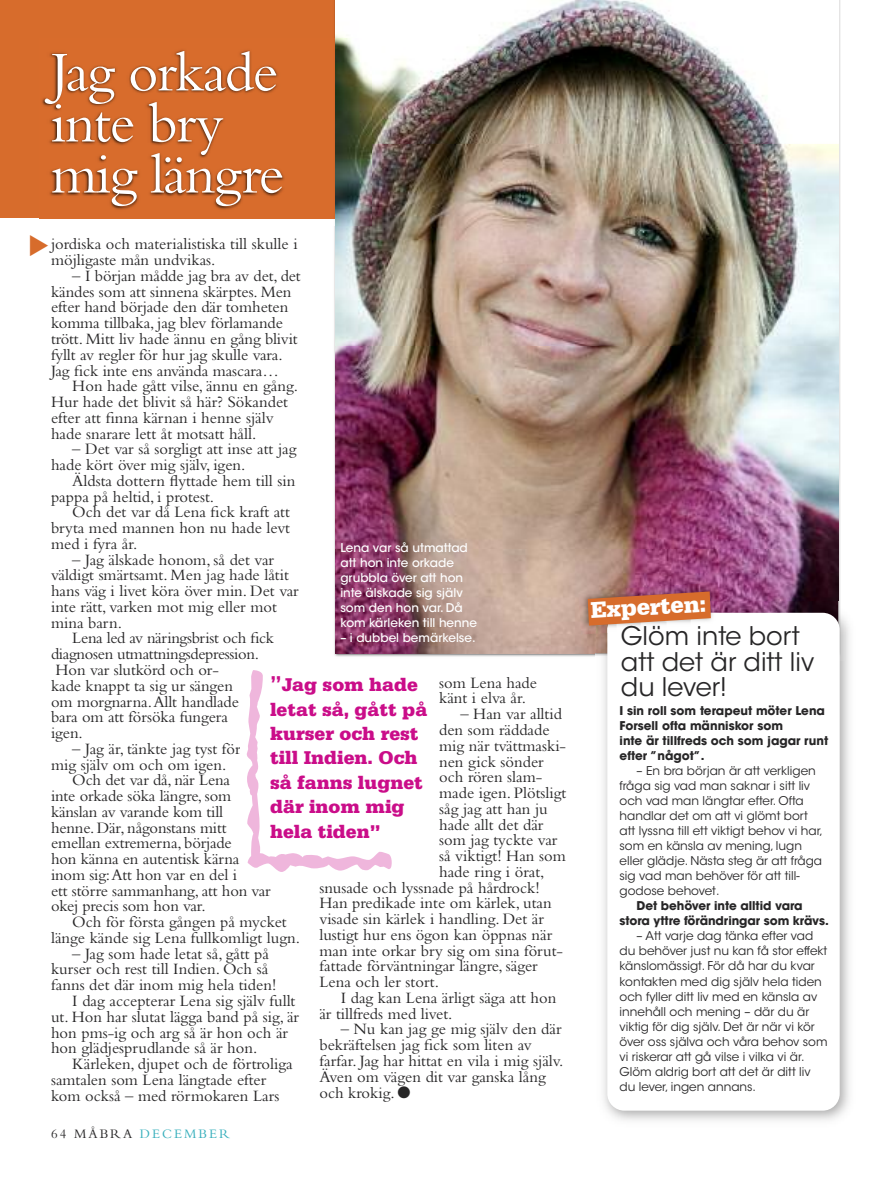
<style>
.page{position:relative;width:885px;height:1183px;background:#fff}
.page>*{position:absolute;margin:0;border:0;box-sizing:border-box;transform-origin:0 0}
.t1{font:58.5px/51px "Bembo Std";letter-spacing:-.025em;color:#fff}
.t2{font:25.5px/25.5px "ITC Avant Garde Std";color:#272627}
.t3{font:900 24px "Serifa Std";color:#fff}
.t4{font:900 19.5px/24.5px "Serifa Std";color:#ca0d89}
.t5{font:16.5px/15.8px "Bembo Std";color:#272627}
.t6{font:13.5px "Bembo Std";letter-spacing:.15em;color:#37afbc}
.t7{font:12px/15px "ITC Avant Garde Std";color:#272627}
.t8{font:700 12px/15px "ITC Avant Garde Std";color:#272627}
.t9{font:500 12px/15px "ITC Avant Garde Std";color:#fff}
.s1{font-weight:700;font-size:22.65px}
.s2{color:#272627}
</style>
<div class="page">
<div style="left:0;top:0;width:838px;height:218px;background:#d76c2c"></div>
<img style="left:336px;top:0;width:502px;height:653px">
<img style="left:39px;top:218px;width:280px;height:1px">
<img style="left:42px;top:39px;width:294px;height:179px">
<svg style="left:319px;top:218px;width:17px;height:7px"></svg>
<img style="left:336px;top:39px;width:35px;height:186px">
<img style="left:603px;top:601px;width:246px;height:520px">
<img style="left:596px;top:601px;width:242px;height:75px">
<div style="left:607px;top:612px;width:232px;height:498px;background:#fff;border-radius:17px"></div>
<img style="left:578px;top:582px;width:140px;height:52px">
<img style="left:596px;top:601px;width:123px;height:32px">
<img style="left:607px;top:612px;width:113px;height:20px">
<svg style="left:587px;top:591px;width:123px;height:34px;background:#d07646"></svg>
<h1 class="t1" style="left:51px;top:52px;width:234px">Jag orkade inte bry mig längre</h1>
<p class="t5" style="left:51px;top:238px;width:248px">jordiska och materialistiska till skulle i möjligaste mån undvikas.</p>
<p class="t5" style="left:51px;top:269px;width:251px;text-indent:21px">– I början mådde jag bra av det, det kändes som att sinnena skärptes. Men efter hand började den där tomheten komma tillbaka, jag blev förlamande trött. Mitt liv hade ännu en gång blivit fyllt av regler för hur jag skulle vara.<br>Jag fick inte ens använda mascara…</p>
<p class="t5" style="left:51px;top:380px;width:248px;text-indent:21px">Hon hade gått vilse, ännu en gång.<br>Hur hade det blivit så här? Sökandet efter att finna kärnan i henne själv hade snarare lett åt motsatt håll.</p>
<p class="t5" style="left:51px;top:443px;width:247px;text-indent:21px">– Det var så sorgligt att inse att jag hade kört över mig själv, igen.</p>
<p class="t5" style="left:51px;top:474px;width:246px;text-indent:21px">Äldsta dottern flyttade hem till sin pappa på heltid, i protest.</p>
<p class="t5" style="left:51px;top:506px;width:240px;text-align:justify;text-indent:21px">Och det var då Lena fick kraft att bryta med mannen hon nu hade levt med i fyra år.</p>
<p class="t5" style="left:51px;top:553px;width:249px;text-indent:21px">– Jag älskade honom, så det var väldigt smärtsamt. Men jag hade låtit hans väg i livet köra över min. Det var inte rätt, varken mot mig eller mot mina barn.</p>
<p class="t5" style="left:51px;top:632px;width:225px;text-indent:21px">Lena led av näringsbrist och fick diagnosen utmattningsdepression.<br>Hon var slutkörd och or-<br>kade knappt ta sig ur sängen<br>om morgnarna.Allt handlade<br>bara om att försöka fungera<br>igen.</p>
<p class="t5" style="left:72px;top:742px;width:170px">– Jag är, tänkte jag tyst för</p>
<p class="t5" style="left:51px;top:758px;width:177px">mig själv om och om igen.</p>
<p class="t5" style="left:72px;top:773px;width:159px">Och det var då, när Lena</p>
<p class="t5" style="left:51px;top:789px;width:182px">inte orkade söka längre, som</p>
<p class="t5" style="left:51px;top:805px;width:174px">känslan av varande kom till</p>
<p class="t5" style="left:51px;top:821px;width:177px">henne. Där, någonstans mitt</p>
<p class="t5" style="left:51px;top:836px;width:182px">emellan extremerna, började</p>
<p class="t5" style="left:51px;top:852px;width:190px">hon känna en autentisk kärna</p>
<p class="t5" style="left:51px;top:868px;width:187px">inom sig:Att hon var en del i</p>
<p class="t5" style="left:51px;top:884px;width:221px">ett större sammanhang, att hon var</p>
<p class="t5" style="left:51px;top:899px;width:156px">okej precis som hon var.</p>
<p class="t5" style="left:72px;top:915px;width:216px">Och för första gången på mycket</p>
<p class="t5" style="left:51px;top:931px;width:250px">länge kände sig Lena fullkomligt lugn.</p>
<p class="t5" style="left:72px;top:947px;width:198px">– Jag som hade letat så, gått på</p>
<p class="t5" style="left:51px;top:962px;width:219px">kurser och rest till Indien. Och så</p>
<p class="t5" style="left:51px;top:978px;width:227px">fanns det där inom mig hela tiden!</p>
<p class="t5" style="left:72px;top:994px;width:224px">I dag accepterar Lena sig själv fullt</p>
<p class="t5" style="left:51px;top:1010px;width:249px">ut. Hon har slutat lägga band på sig, är</p>
<p class="t5" style="left:51px;top:1025px;width:238px">hon pms-ig och arg så är hon och är</p>
<p class="t5" style="left:51px;top:1041px;width:208px">hon glädjesprudlande så är hon.</p>
<p class="t5" style="left:72px;top:1057px;width:222px">Kärleken, djupet och de förtroliga</p>
<p class="t5" style="left:51px;top:1073px;width:217px">samtalen som Lena längtade efter</p>
<p class="t5" style="left:51px;top:1088px;width:230px">kom också – med rörmokaren Lars</p>
<p class="t9" style="left:340px;top:540px;width:138px">Lena var så utmattad att hon inte orkade grubbla över att hon inte älskade sig själv som den hon var. Då kom kärleken till henne</p>
<p class="t9" style="left:340px;top:630px;width:137px">– i dubbel bemärkelse.</p>
<p class="t4" style="left:270px;top:674px;width:159px"><span class="s1">”</span>Jag som hade letat så, gått på kurser och rest till Indien. Och så fanns lugnet där inom mig</p>
<p class="t4" style="left:270px;top:820px;width:112px">hela tiden”</p>
<p class="t5" style="left:439px;top:676px;width:99px">som Lena hade känt i elva år.</p>
<p class="t5" style="left:460px;top:707px;width:103px">– Han var alltid</p>
<p class="t5" style="left:439px;top:723px;width:112px">den som räddade</p>
<p class="t5" style="left:439px;top:739px;width:128px">mig när tvättmaski-</p>
<p class="t5" style="left:439px;top:754px;width:106px">nen gick sönder</p>
<p class="t5" style="left:439px;top:770px;width:105px">och rören slam-</p>
<p class="t5" style="left:439px;top:786px;width:129px">made igen. Plötsligt</p>
<p class="t5" style="left:439px;top:802px;width:110px">såg jag att han ju</p>
<p class="t5" style="left:439px;top:817px;width:106px">hade allt det där</p>
<p class="t5" style="left:439px;top:833px;width:120px">som jag tyckte var</p>
<p class="t5" style="left:439px;top:849px;width:128px">så viktigt! Han som</p>
<p class="t5" style="left:439px;top:865px;width:107px">hade ring i örat,</p>
<p class="t5" style="left:319px;top:880px;width:222px">snusade och lyssnade på hårdrock!</p>
<p class="t5" style="left:319px;top:896px;width:234px">Han predikade inte om kärlek, utan</p>
<p class="t5" style="left:319px;top:912px;width:226px">visade sin kärlek i handling. Det är</p>
<p class="t5" style="left:319px;top:928px;width:234px">lustigt hur ens ögon kan öppnas när</p>
<p class="t5" style="left:319px;top:943px;width:245px">man inte orkar bry sig om sina förut-</p>
<p class="t5" style="left:319px;top:959px;width:220px">fattade förväntningar längre, säger</p>
<p class="t5" style="left:319px;top:975px;width:121px">Lena och ler stort.</p>
<p class="t5" style="left:340px;top:991px;width:217px">I dag kan Lena ärligt säga att hon</p>
<p class="t5" style="left:319px;top:1006px;width:134px">är tillfreds med livet.</p>
<p class="t5" style="left:319px;top:1022px;width:245px;text-indent:21px">– Nu kan jag ge mig själv den där bekräftelsen jag fick som liten av farfar. Jag har hittat en vila i mig själv.<br>Även om vägen dit var ganska lång och krokig. ●</p>
<p class="t6" style="left:74px;top:1128px;width:157px"><span class="s2">MÅBRA</span> DECEMBER</p>
<h3 class="t3" style="left:590px;top:601px;width:117px;rotate:-3deg">Experten:</h3>
<h2 class="t2" style="left:620px;top:625px;width:195px">Glöm inte bort att det är ditt liv du lever!</h2>
<p class="t8" style="left:619px;top:704px;width:210px">I sin roll som terapeut möter Lena<br>Forsell ofta människor som<br>inte är tillfreds och som jagar runt efter ”något”.</p>
<p class="t7" style="left:619px;top:764px;width:205px;text-indent:17px">– En bra början är att verkligen fråga sig vad man saknar i sitt liv och vad man längtar efter. Ofta handlar det om att vi glömt bort att lyssna till ett viktigt behov vi har, som en känsla av mening, lugn eller glädje. Nästa steg är att fråga sig vad man behöver för att till&shy;godose behovet.</p>
<p class="t8" style="left:619px;top:899px;width:211px;text-indent:17px">Det behöver inte alltid vara stora yttre förändringar som krävs.</p>
<p class="t7" style="left:619px;top:929px;width:209px;text-indent:17px">– Att varje dag tänka efter vad du behöver just nu kan få stor effekt känslomässigt. För då har du kvar kontakten med dig själv hela tiden och fyller ditt liv med en känsla av innehåll och mening – där du är viktig för dig själv. Det är när vi kör över oss själva och våra behov som vi riskerar att gå vilse i vilka vi är.<br>Glöm aldrig bort att det är ditt liv du lever, ingen annans.</p>
</div>
